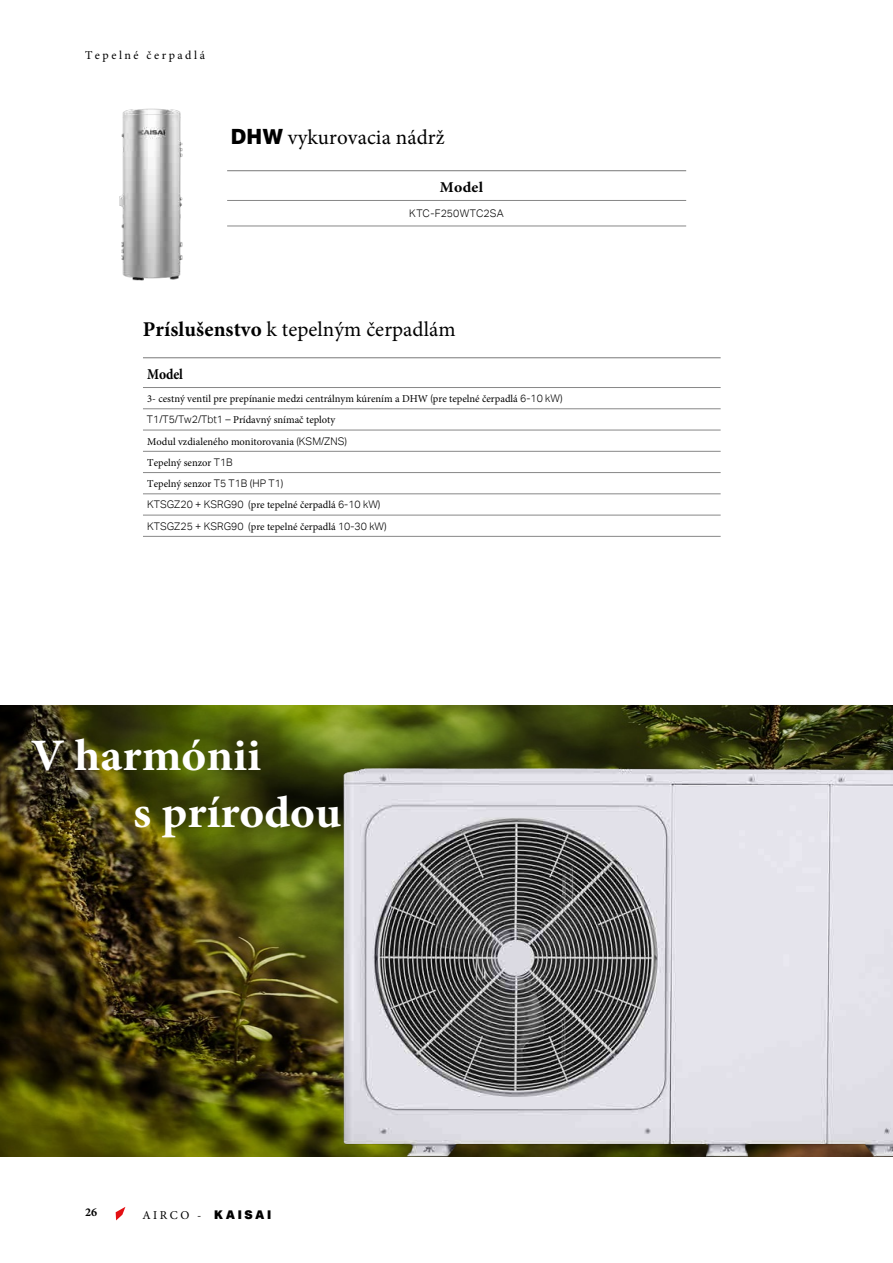
<style>
.page{position:relative;width:893px;height:1263px;background:#fff}
.page>*{position:absolute;margin:0;border:0;box-sizing:border-box;transform-origin:0 0}
.t1{font:700 45px/56.7px "Minion Pro";color:#fff;scale:1.05 1}
.t2{font:21px "Minion Pro";letter-spacing:.005em;color:#000}
.t3{font:700 15px "Minion Pro";letter-spacing:.005em;color:#000;scale:.9 1}
.t4{font:700 15px "Minion Pro";letter-spacing:.005em;color:#000;scale:1.05 1}
.t5{font:12px "Minion Pro";letter-spacing:.21em;color:#000}
.t6{font:700 12px "Minion Pro";color:#000}
.t7{font:10.5px/21.3px "Minion Pro";color:#000}
.t8{font:300 10.5px/21.3px "Aktiv Grotesk";color:#000}
.s1{font-family:"Aktiv Grotesk";font-weight:800}
.s2{font-weight:700}
.s3{font-family:"Aktiv Grotesk";font-weight:300}
.s4{font-family:"Minion Pro";font-weight:400}
.s5{font-family:"Aktiv Grotesk";font-weight:900}
</style>
<div class="page">
<svg style="left:116px;top:1207px;width:9px;height:13px"></svg>
<svg style="left:143px;top:450px;width:578px;height:86px"></svg>
<hr style="left:143px;top:387px;width:578px;height:1px;background:#878787">
<hr style="left:143px;top:408px;width:578px;height:1px;background:#878787">
<hr style="left:143px;top:430px;width:578px;height:1px;background:#878787">
<hr style="left:143px;top:451px;width:578px;height:1px;background:#878787">
<hr style="left:143px;top:472px;width:578px;height:1px;background:#878787">
<hr style="left:143px;top:494px;width:578px;height:1px;background:#878787">
<hr style="left:143px;top:515px;width:578px;height:1px;background:#878787">
<hr style="left:143px;top:536px;width:578px;height:1px;background:#878787">
<hr style="left:143px;top:357px;width:578px;height:1px;background:#878787">
<hr style="left:892px;top:0;width:1px;height:1263px;background:#117979">
<svg style="left:307px;top:200px;width:380px;height:26px"></svg>
<hr style="left:227px;top:200px;width:459px;height:1px;background:#878787">
<hr style="left:227px;top:226px;width:459px;height:1px;background:#878787">
<hr style="left:227px;top:170px;width:459px;height:1px;background:#878787">
<img style="left:119px;top:108px;width:188px;height:173px">
<img style="left:0;top:706px;width:893px;height:450px">
<img style="left:342px;top:768px;width:551px;height:424px">
<p class="t5" style="left:85px;top:47px;width:121px">Tepelné čerpadlá</p>
<h2 class="t2" style="left:231px;top:123px;width:215px"><span class="s1">DHW</span> vykurovacia nádrž</h2>
<h3 class="t4" style="left:440px;top:177px;width:43px">Model</h3>
<p class="t8" style="left:409px;top:203px;width:96px">KTC-F250WTC2SA</p>
<h2 class="t2" style="left:143px;top:315px;width:314px"><span class="s2">Príslušenstvo</span> k tepelným čerpadlám</h2>
<h3 class="t3" style="left:147px;top:364px;width:41px">Model</h3>
<p class="t7" style="left:147px;top:388px;width:417px">3- cestný ventil pre prepínanie medzi centrálnym kúrením a DHW <span class="s3">(</span>pre tepelné čerpadlá <span class="s3">6-10 kW)<br>T1/T5/Tw2/Tbt1 –</span> Prídavný snímač teploty<br>Modul vzdialeného monitorovania <span class="s3">(KSM/ZNS)<br></span>Tepelný senzor <span class="s3">T1B<br></span>Tepelný senzor <span class="s3">T5 T1B (HP T1)</span></p>
<p class="t8" style="left:147px;top:494px;width:241px">KTSGZ20 + KSRG90 (<span class="s4">pre tepelné čerpadlá</span> 6-10 kW)<br>KTSGZ25 + KSRG90 (<span class="s4">pre tepelné čerpadlá</span> 10-30 kW)</p>
<h1 class="t1" style="left:133px;top:727px;width:200px;text-indent:-103px">V harmónii<br>s prírodou</h1>
<p class="t6" style="left:85px;top:1204px;width:13px">26</p>
<p class="t5" style="left:142px;top:1207px;width:130px">AIRCO - <span class="s5">KAISAI</span></p>
</div>
